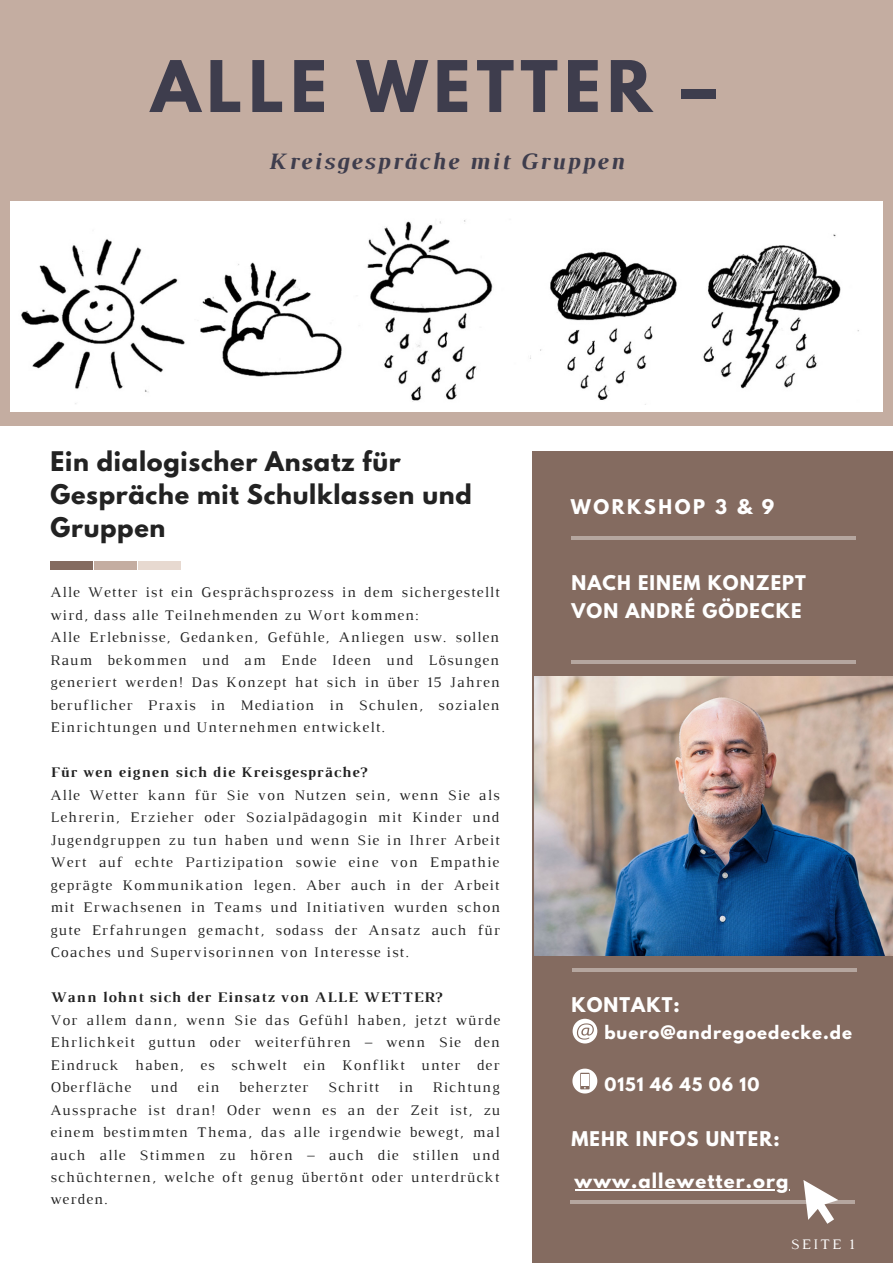
<style>
.page{position:relative;width:893px;height:1264px;background:#fff}
.page>*{position:absolute;margin:0;border:0;box-sizing:border-box;transform-origin:0 0}
.t1{font:700 63px "League Spartan";letter-spacing:.1em;color:#3e3d4d}
.t2{font:700 24px/32.5px "League Spartan";letter-spacing:.03em;color:#222}
.t3{font:italic 700 24px "Luthier";letter-spacing:.07em;color:#3e3d4d}
.t4{font:700 18px/28px "League Spartan";letter-spacing:.06em;color:#fff}
.t5{font:700 18px "League Spartan";letter-spacing:.14em;color:#fff}
.t6{font:700 16.5px "League Spartan";letter-spacing:.06em;color:#fff}
.t7{font:15px/22.5px "Luthier";letter-spacing:.07em;color:#222;text-align:justify}
.t8{font:700 15px "Luthier";letter-spacing:.07em;color:#222}
.t9{font:14.85px "Luthier";letter-spacing:.14em;color:#fff}
</style>
<div class="page">
<div style="left:51px;top:561px;width:42px;height:9px;background:#846b60"></div>
<div style="left:94px;top:561px;width:43px;height:9px;background:#c4ada1"></div>
<div style="left:138px;top:561px;width:43px;height:9px;background:#e7d9d0"></div>
<div style="left:533px;top:451px;width:359px;height:811px;background:#846b60"></div>
<hr style="left:571px;top:660px;width:285px;height:4px;background:#b5a69f">
<hr style="left:572px;top:968px;width:285px;height:3px;background:#fff">
<hr style="left:571px;top:536px;width:285px;height:3px;background:#fff">
<img style="left:534px;top:676px;width:358px;height:279px">
<div style="left:0;top:0;width:892px;height:425px;background:#c4ada1"></div>
<img style="left:11px;top:201px;width:871px;height:210px">
<hr style="left:569px;top:1200px;width:285px;height:3px;background:#fff">
<svg style="left:803px;top:1180px;width:35px;height:43px"></svg>
<svg style="left:572px;top:1018px;width:25px;height:25px"></svg>
<svg style="left:572px;top:1068px;width:25px;height:25px"></svg>
<hr style="left:574px;top:1189px;width:215px;height:1px;background:#fff">
<h1 class="t1" style="left:151px;top:55px;width:566px">ALLE WETTER –</h1>
<h2 class="t3" style="left:267px;top:152px;width:357px">Kreisgespräche mit Gruppen</h2>
<h2 class="t2" style="left:50px;top:448px;width:423px">Ein dialogischer Ansatz für<br>Gespräche mit Schulklassen und<br>Gruppen</h2>
<p class="t7" style="left:50px;top:582px;width:451px;text-align:left">Alle Wetter ist ein Gesprächsprozess in dem sichergestellt wird, dass alle Teilnehmenden zu Wort kommen:<br>Alle Erlebnisse, Gedanken, Gefühle, Anliegen usw. sollen Raum bekommen und am Ende Ideen und Lösungen generiert werden! Das Konzept hat sich in über 15 Jahren beruflicher Praxis in Mediation in Schulen, sozialen Einrichtungen und Unternehmen entwickelt.</p>
<p class="t8" style="left:50px;top:766px;width:318px">Für wen eignen sich die Kreisgespräche?</p>
<p class="t7" style="left:50px;top:784px;width:451px">Alle Wetter kann für Sie von Nutzen sein, wenn Sie als Lehrerin, Erzieher oder Sozialpädagogin mit Kinder und Jugendgruppen zu tun haben und wenn Sie in Ihrer Arbeit Wert auf echte Partizipation sowie eine von Empathie geprägte Kommunikation legen. Aber auch in der Arbeit mit Erwachsenen in Teams und Initiativen wurden schon gute Erfahrungen gemacht, sodass der Ansatz auch für Coaches und Supervisorinnen von Interesse ist.</p>
<p class="t8" style="left:50px;top:991px;width:393px">Wann lohnt sich der Einsatz von ALLE WETTER?</p>
<p class="t7" style="left:50px;top:1009px;width:451px">Vor allem dann, wenn Sie das Gefühl haben, jetzt würde Ehrlichkeit guttun oder weiterführen – wenn Sie den Eindruck haben, es schwelt ein Konflikt unter der Oberfläche</p>
<p class="t7" style="left:50px;top:1076px;width:451px;text-indent:382px">Richtung Aussprache ist dran! Oder wenn es an der Zeit ist, zu einem bestimmten Thema, das alle irgendwie bewegt, mal auch alle Stimmen zu hören – auch die stillen und schüchternen, welche oft genug übertönt oder unterdrückt werden.</p>
<p class="t7" style="left:151px;top:1076px;width:28px">und</p>
<p class="t7" style="left:197px;top:1076px;width:24px">ein</p>
<p class="t7" style="left:239px;top:1076px;width:71px">beherzter</p>
<p class="t7" style="left:328px;top:1076px;width:53px">Schritt</p>
<p class="t7" style="left:399px;top:1076px;width:16px">in</p>
<p class="t5" style="left:571px;top:498px;width:205px">WORKSHOP 3 &amp; 9</p>
<p class="t4" style="left:571px;top:571px;width:236px">NACH EINEM KONZEPT<br>VON ANDRÉ GÖDECKE</p>
<p class="t4" style="left:571px;top:992px;width:110px">KONTAKT:</p>
<p class="t6" style="left:604px;top:1024px;width:249px">buero@andregoedecke.de</p>
<p class="t6" style="left:604px;top:1075px;width:156px">0151 46 45 06 10</p>
<p class="t4" style="left:571px;top:1126px;width:210px">MEHR INFOS UNTER:</p>
<p class="t4" style="left:574px;top:1168px;width:215px">www.allewetter.org</p>
<p class="t9" style="left:790px;top:1238px;width:65px">SEITE 1</p>
</div>
